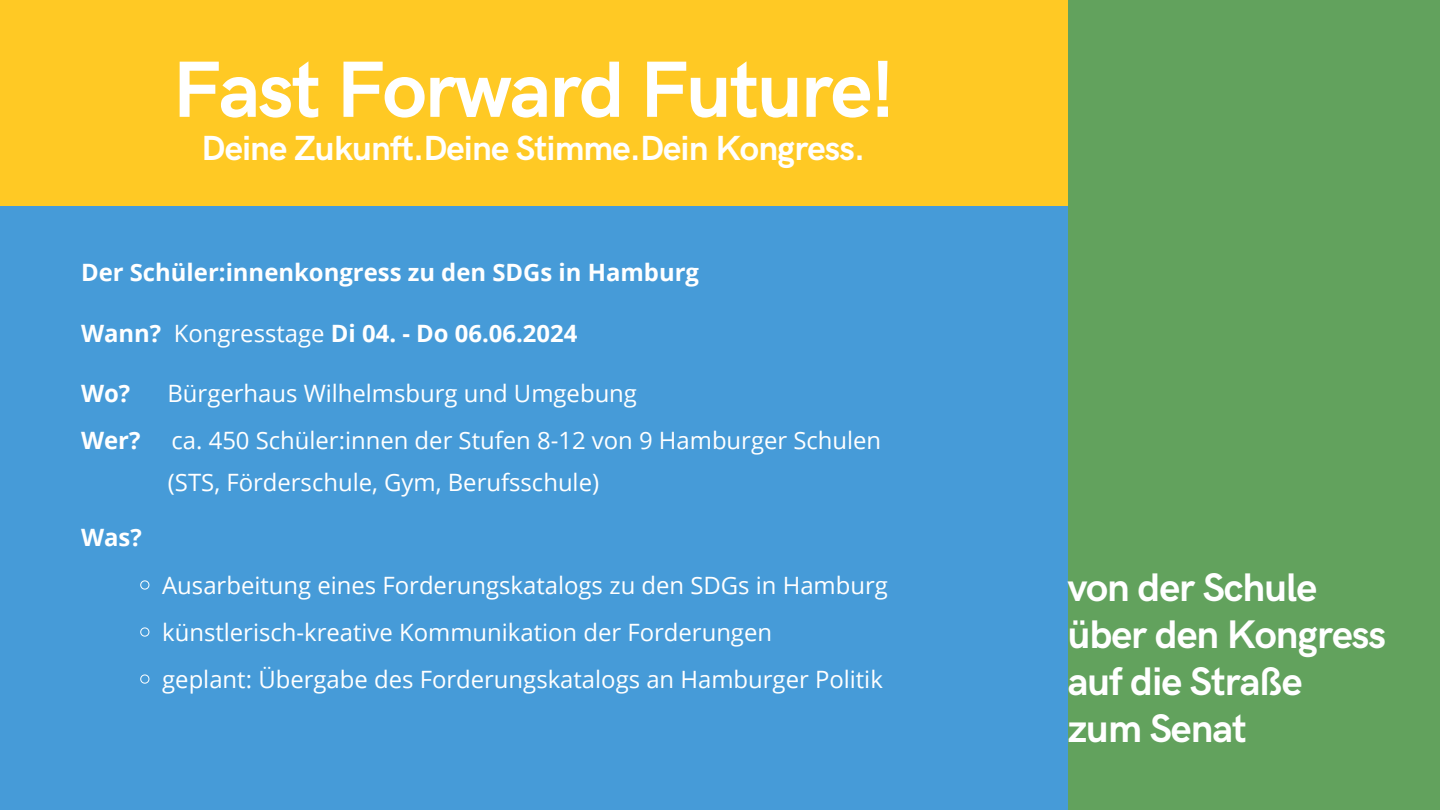
<style>
.page{position:relative;width:1440px;height:810px;background:#62a25d}
.page>*{position:absolute;margin:0;border:0;box-sizing:border-box;transform-origin:0 0}
.t1{font:700 80px "HK Grotesk";letter-spacing:-.025em;color:#fff}
.t2{font:700 40px "HK Grotesk";letter-spacing:-.025em;color:#fff}
.t3{font:700 35px "HK Grotesk";letter-spacing:-.025em;color:#fff}
.t4{font:23.9px "Open Sans";color:#fff}
.t5{font:700 23.9px "Open Sans";color:#fff}
.s1{font-weight:400}
</style>
<div class="page">
<div style="left:0;top:0;width:1068px;height:206px;background:#ffc924"></div>
<div style="left:0;top:206px;width:1068px;height:604px;background:#469bd8"></div>
<svg style="left:140px;top:580px;width:10px;height:10px"></svg>
<svg style="left:140px;top:627px;width:10px;height:10px"></svg>
<svg style="left:140px;top:674px;width:10px;height:10px"></svg>
<p class="t1" style="left:173px;top:45px;width:724px">Fast Forward Future!</p>
<p class="t3" style="left:201px;top:129px;width:665px">Deine Zukunft.Deine Stimme.Dein Kongress.</p>
<p class="t5" style="left:81px;top:256px;width:620px">Der Schüler:innenkongress zu den SDGs in Hamburg</p>
<p class="t5" style="left:81px;top:316px;width:498px">Wann? <span class="s1">Kongresstage</span> Di 04. - Do 06.06.2024</p>
<p class="t5" style="left:81px;top:377px;width:51px">Wo?</p>
<p class="t4" style="left:168px;top:377px;width:471px">Bürgerhaus Wilhelmsburg und Umgebung</p>
<p class="t5" style="left:81px;top:424px;width:61px">Wer?</p>
<p class="t4" style="left:171px;top:424px;width:711px">ca. 450 Schüler:innen der Stufen 8-12 von 9 Hamburger Schulen</p>
<p class="t4" style="left:168px;top:466px;width:433px">(STS, Förderschule, Gym, Berufsschule)</p>
<p class="t5" style="left:81px;top:520px;width:62px">Was?</p>
<p class="t4" style="left:162px;top:568px;width:727px">Ausarbeitung eines Forderungskatalogs zu den SDGs in Hamburg</p>
<p class="t4" style="left:162px;top:615px;width:611px">künstlerisch-kreative Kommunikation der Forderungen</p>
<p class="t4" style="left:162px;top:662px;width:722px">geplant: Übergabe des Forderungskatalogs an Hamburger Politik</p>
<p class="t2" style="left:1068px;top:565px;width:251px">von der Schule</p>
<p class="t2" style="left:1068px;top:612px;width:320px">über den Kongress</p>
<p class="t2" style="left:1068px;top:659px;width:236px">auf die Straße</p>
<p class="t2" style="left:1068px;top:706px;width:181px">zum Senat</p>
</div>
